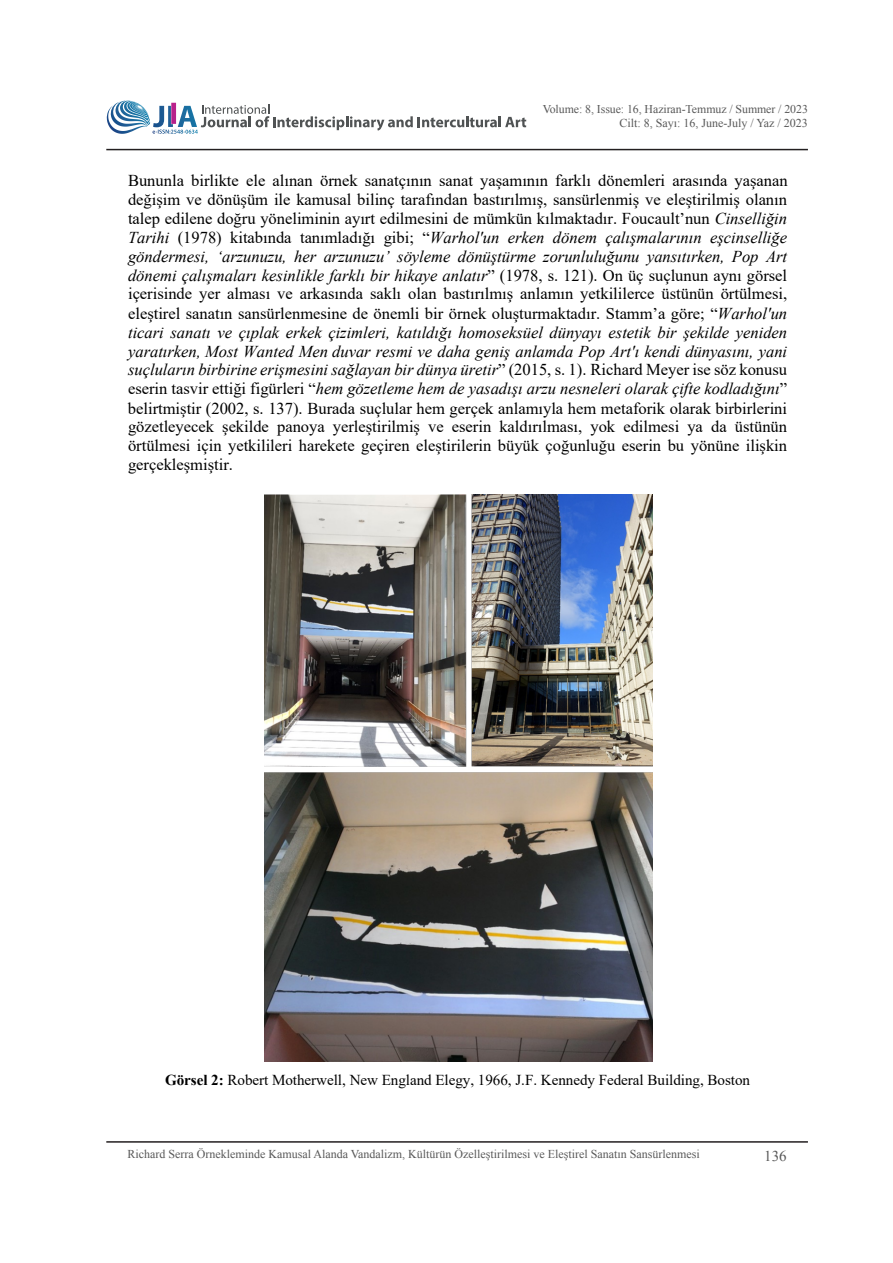
<style>
.page{position:relative;width:893px;height:1263px;background:#fff}
.page>*{position:absolute;margin:0;border:0;box-sizing:border-box;transform-origin:0 0}
.t1{font:16.5px/19px "Times New Roman";color:#000;text-align:justify}
.t2{font:15.15px "Times New Roman";letter-spacing:-.005em;color:#000}
.t3{font:15px "Times New Roman";color:#585858}
.t4{font:12px "Times New Roman";color:#585858}
.t5{font:11.85px "Times New Roman";letter-spacing:-.005em;color:#585858}
.s1{font-style:italic}
.s2{font-weight:700}
</style>
<div class="page">
<hr style="left:106px;top:1141px;width:702px;height:2px;background:#231f20">
<hr style="left:106px;top:149px;width:702px;height:1px;background:#231f20">
<svg style="left:106px;top:100px;width:420px;height:34px"></svg>
<img style="left:265px;top:494px;width:388px;height:568px">
<p class="t5" style="left:543px;top:101px;width:267px">Volume: 8, Issue: 16, Haziran-Temmuz / Summer / 2023</p>
<p class="t4" style="left:620px;top:115px;width:190px">Cilt: 8, Sayı: 16, June-July / Yaz / 2023</p>
<p class="t1" style="left:128px;top:170px;width:661px">Bununla birlikte ele alınan örnek sanatçının sanat yaşamının farklı dönemleri arasında yaşanan değişim ve dönüşüm ile kamusal bilinç tarafından bastırılmış, sansürlenmiş ve eleştirilmiş olanın talep edilene doğru yöneliminin ayırt edilmesini de mümkün kılmaktadır. Foucault’nun <span class="s1">Cinselliğin Tarihi</span> (1978) kitabında tanımladığı gibi; “<span class="s1">Warhol'un erken dönem çalışmalarının eşcinselliğe göndermesi, ‘arzunuzu, her arzunuzu’ söyleme dönüştürme zorunluluğunu yansıtırken, Pop Art dönemi çalışmaları kesinlikle farklı bir hikaye anlatır</span>” (1978, s. 121). On üç suçlunun aynı görsel içerisinde yer alması ve arkasında saklı olan bastırılmış anlamın yetkililerce üstünün örtülmesi, eleştirel sanatın sansürlenmesine de önemli bir örnek oluşturmaktadır. Stamm’a göre; “<span class="s1">Warhol'un ticari sanatı ve çıplak erkek çizimleri, katıldığı homoseksüel dünyayı estetik bir şekilde yeniden yaratırken, Most Wanted Men duvar resmi ve daha geniş anlamda Pop Art'ı kendi dünyasını, yani suçluların birbirine erişmesini sağlayan bir dünya üretir</span>” (2015, s. 1). Richard Meyer ise söz konusu eserin tasvir ettiği figürleri “<span class="s1">hem gözetleme hem de yasadışı arzu nesneleri olarak çifte kodladığını</span>” belirtmiştir (2002, s. 137). Burada suçlular hem gerçek anlamıyla hem metaforik olarak birbirlerini gözetleyecek şekilde panoya yerleştirilmiş ve eserin kaldırılması, yok edilmesi ya da üstünün örtülmesi için yetkilileri harekete geçiren eleştirilerin büyük çoğunluğu eserin bu yönüne ilişkin gerçekleşmiştir.</p>
<p class="t2" style="left:165px;top:1069px;width:586px"><span class="s2">Görsel 2:</span> Robert Motherwell, New England Elegy, 1966, J.F. Kennedy Federal Building, Boston</p>
<p class="t4" style="left:128px;top:1146px;width:574px">Richard Serra Örnekleminde Kamusal Alanda Vandalizm, Kültürün Özelleştirilmesi ve Eleştirel Sanatın Sansürlenmesi</p>
<p class="t3" style="left:764px;top:1145px;width:24px">136</p>
</div>
